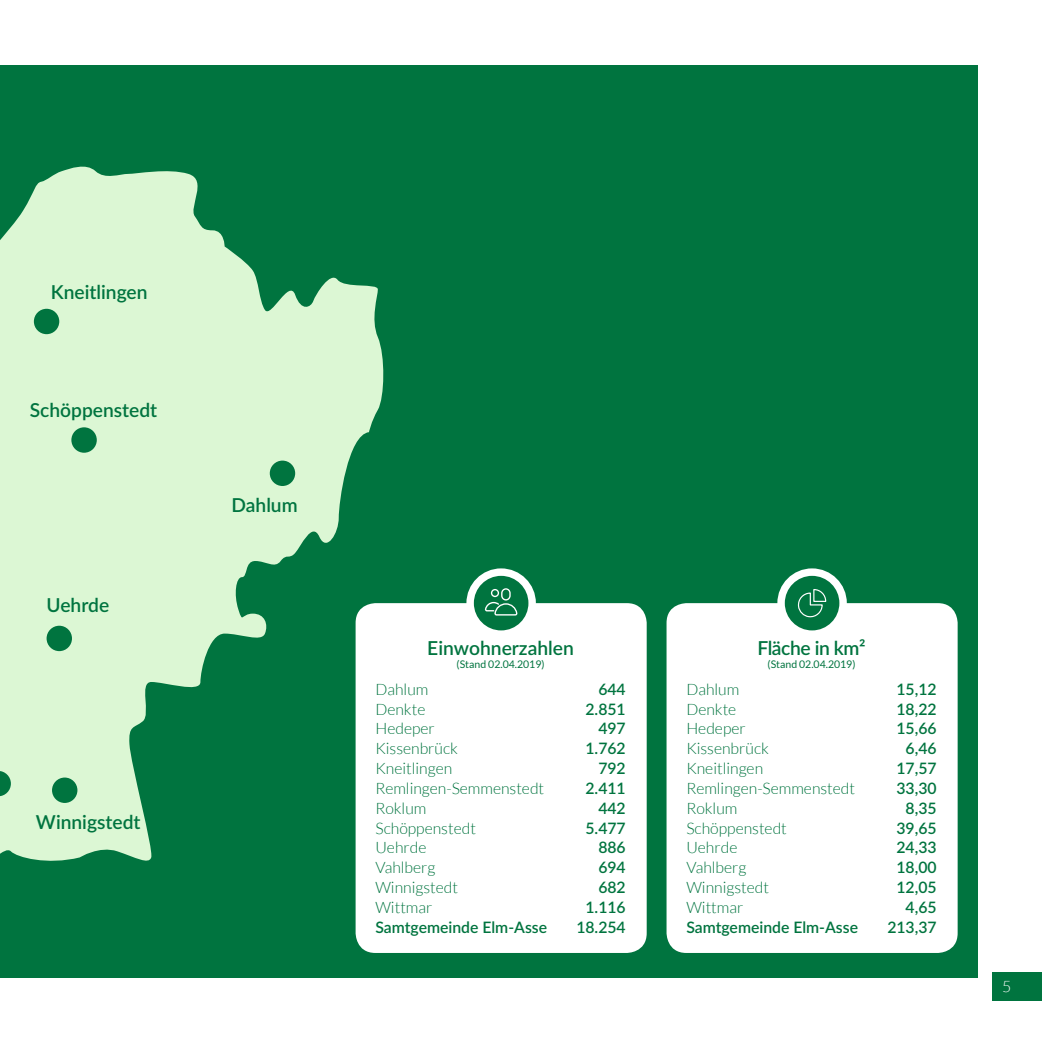
<style>
.page{position:relative;width:1042px;height:1042px;background:#fff}
.page>*{position:absolute;margin:0;border:0;box-sizing:border-box;transform-origin:0 0}
.t1{font:600 19.25px "Lato";color:#00743f}
.t2{font:600 19.25px "Lato";letter-spacing:-.02em;color:#00743f}
.t3{font:300 15.75px "Lato";color:#00743f}
.t4{font:600 15.75px "Lato";color:#00743f}
.t5{font:300 15.75px "Lato";color:#fff}
.t6{font:10.5px "Lato";color:#00743f}
</style>
<div class="page">
<div style="left:992px;top:972px;width:50px;height:29px;background:#00743f"></div>
<div style="left:0;top:64px;width:977px;height:913px;background:#00743f"></div>
<div style="left:666px;top:603px;width:291px;height:350px;background:#fff;border-radius:20px"></div>
<div style="left:777px;top:568px;width:70px;height:70px;background:#fff;border-radius:50%"></div>
<div style="left:785px;top:576px;width:54px;height:54px;background:#00743f;border-radius:50%"></div>
<svg style="left:798px;top:589px;width:29px;height:29px"></svg>
<div style="left:356px;top:603px;width:291px;height:350px;background:#fff;border-radius:20px"></div>
<div style="left:466px;top:568px;width:70px;height:70px;background:#fff;border-radius:50%"></div>
<div style="left:474px;top:576px;width:54px;height:54px;background:#00743f;border-radius:50%"></div>
<svg style="left:485px;top:588px;width:32px;height:28px"></svg>
<svg style="left:0;top:166px;width:385px;height:704px;fill:#dcf7d4"></svg>
<div style="left:34px;top:309px;width:25px;height:25px;background:#00743f;border-radius:50%"></div>
<div style="left:71px;top:427px;width:26px;height:26px;background:#00743f;border-radius:50%"></div>
<div style="left:270px;top:460px;width:25px;height:26px;background:#00743f;border-radius:50%"></div>
<div style="left:47px;top:626px;width:25px;height:25px;background:#00743f;border-radius:50%"></div>
<svg style="left:0;top:771px;width:11px;height:25px"></svg>
<div style="left:52px;top:777px;width:25px;height:26px;background:#00743f;border-radius:50%"></div>
<p class="t1" style="left:51px;top:278px;width:98px">Kneitlingen</p>
<p class="t1" style="left:30px;top:396px;width:129px">Schöppenstedt</p>
<p class="t1" style="left:47px;top:591px;width:64px">Uehrde</p>
<p class="t1" style="left:231px;top:491px;width:68px">Dahlum</p>
<p class="t1" style="left:36px;top:808px;width:106px">Winnigstedt</p>
<p class="t1" style="left:427px;top:634px;width:148px">Einwohnerzahlen</p>
<p class="t6" style="left:456px;top:658px;width:90px">(Stand 02.04.2019)</p>
<p class="t3" style="left:375px;top:680px;width:54px">Dahlum</p>
<p class="t4" style="left:598px;top:677px;width:29px">644</p>
<p class="t3" style="left:375px;top:700px;width:51px">Denkte</p>
<p class="t4" style="left:585px;top:697px;width:42px">2.851</p>
<p class="t3" style="left:375px;top:720px;width:61px">Hedeper</p>
<p class="t4" style="left:598px;top:717px;width:29px">497</p>
<p class="t3" style="left:375px;top:740px;width:84px">Kissenbrück</p>
<p class="t4" style="left:585px;top:737px;width:42px">1.762</p>
<p class="t3" style="left:375px;top:760px;width:78px">Kneitlingen</p>
<p class="t4" style="left:598px;top:757px;width:29px">792</p>
<p class="t3" style="left:375px;top:780px;width:170px">Remlingen-Semmenstedt</p>
<p class="t4" style="left:585px;top:777px;width:42px">2.411</p>
<p class="t3" style="left:375px;top:799px;width:52px">Roklum</p>
<p class="t4" style="left:598px;top:796px;width:29px">442</p>
<p class="t3" style="left:375px;top:819px;width:102px">Schöppenstedt</p>
<p class="t4" style="left:585px;top:816px;width:42px">5.477</p>
<p class="t3" style="left:375px;top:839px;width:53px">Uehrde</p>
<p class="t4" style="left:598px;top:836px;width:29px">886</p>
<p class="t3" style="left:375px;top:859px;width:62px">Vahlberg</p>
<p class="t4" style="left:598px;top:856px;width:29px">694</p>
<p class="t3" style="left:375px;top:879px;width:84px">Winnigstedt</p>
<p class="t4" style="left:598px;top:876px;width:29px">682</p>
<p class="t3" style="left:375px;top:899px;width:58px">Wittmar</p>
<p class="t4" style="left:585px;top:896px;width:42px">1.116</p>
<p class="t4" style="left:375px;top:915px;width:173px">Samtgemeinde Elm-Asse</p>
<p class="t4" style="left:576px;top:915px;width:51px">18.254</p>
<p class="t2" style="left:757px;top:634px;width:110px">Fläche in km2</p>
<p class="t6" style="left:767px;top:658px;width:90px">(Stand 02.04.2019)</p>
<p class="t3" style="left:686px;top:680px;width:54px">Dahlum</p>
<p class="t4" style="left:896px;top:677px;width:42px">15,12</p>
<p class="t3" style="left:686px;top:700px;width:51px">Denkte</p>
<p class="t4" style="left:896px;top:697px;width:42px">18,22</p>
<p class="t3" style="left:686px;top:720px;width:61px">Hedeper</p>
<p class="t4" style="left:896px;top:717px;width:42px">15,66</p>
<p class="t3" style="left:686px;top:740px;width:84px">Kissenbrück</p>
<p class="t4" style="left:905px;top:737px;width:33px">6,46</p>
<p class="t3" style="left:686px;top:760px;width:78px">Kneitlingen</p>
<p class="t4" style="left:896px;top:757px;width:42px">17,57</p>
<p class="t3" style="left:686px;top:780px;width:170px">Remlingen-Semmenstedt</p>
<p class="t4" style="left:896px;top:777px;width:42px">33,30</p>
<p class="t3" style="left:686px;top:799px;width:52px">Roklum</p>
<p class="t4" style="left:905px;top:796px;width:33px">8,35</p>
<p class="t3" style="left:686px;top:819px;width:102px">Schöppenstedt</p>
<p class="t4" style="left:896px;top:816px;width:42px">39,65</p>
<p class="t3" style="left:686px;top:839px;width:53px">Uehrde</p>
<p class="t4" style="left:896px;top:836px;width:42px">24,33</p>
<p class="t3" style="left:686px;top:859px;width:62px">Vahlberg</p>
<p class="t4" style="left:896px;top:856px;width:42px">18,00</p>
<p class="t3" style="left:686px;top:879px;width:84px">Winnigstedt</p>
<p class="t4" style="left:896px;top:876px;width:42px">12,05</p>
<p class="t3" style="left:686px;top:899px;width:58px">Wittmar</p>
<p class="t4" style="left:905px;top:896px;width:33px">4,65</p>
<p class="t4" style="left:686px;top:915px;width:173px">Samtgemeinde Elm-Asse</p>
<p class="t4" style="left:887px;top:915px;width:51px">213,37</p>
<p class="t5" style="left:1002px;top:978px;width:11px">5</p>
</div>
